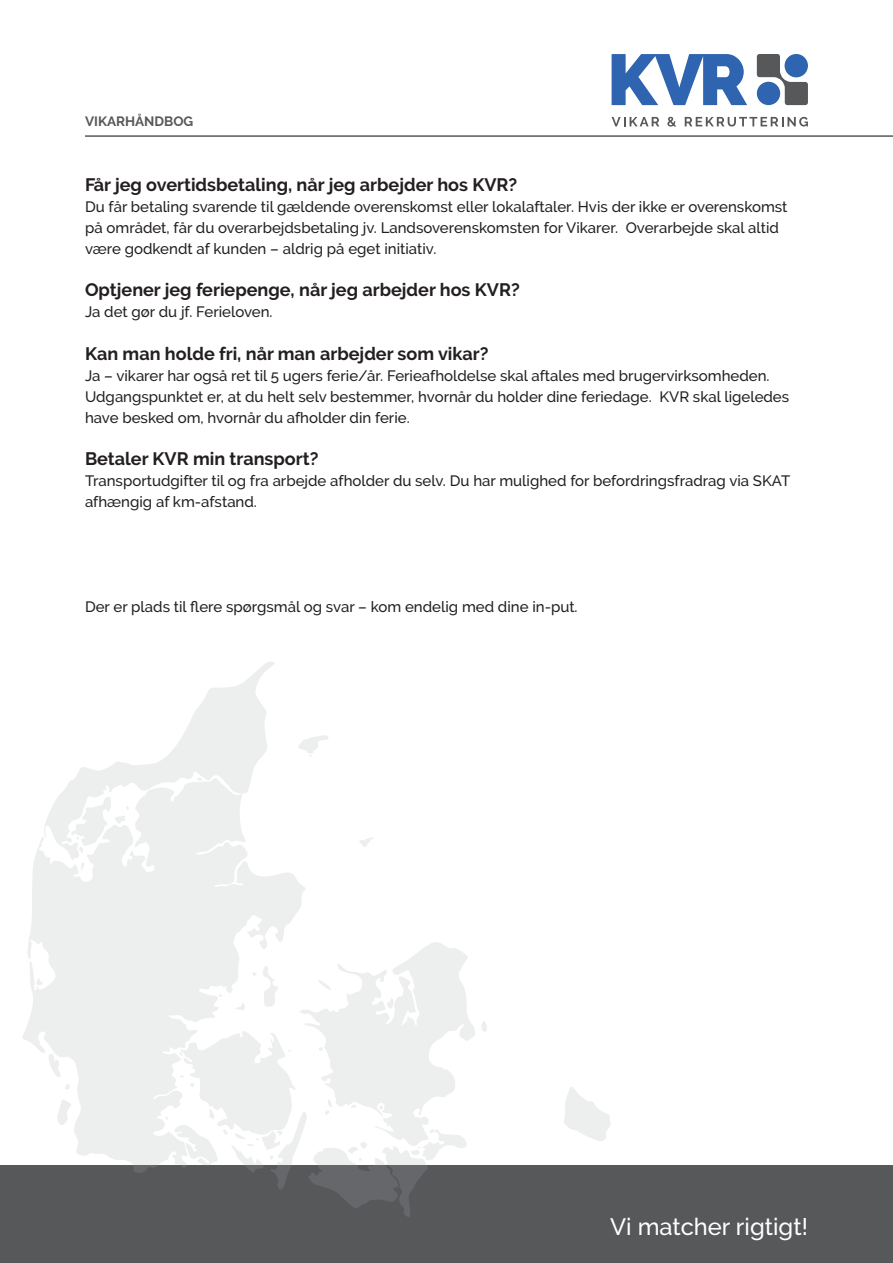
<style>
.page{position:relative;width:893px;height:1263px;background:#fff}
.page>*{position:absolute;margin:0;border:0;box-sizing:border-box;transform-origin:0 0}
.t1{font:500 23.7px "Raleway";color:#fff}
.Overskrifter{font:700 18px "Raleway";color:#231f20}
.Brødtekst{font:500 15px/21px "Raleway";color:#231f20}
.t2{font:700 13.5px "Raleway";color:#57585a}
</style>
<div class="page">
<div style="left:0;top:1165px;width:893px;height:98px;background:#57585a"></div>
<svg style="left:612px;top:117px;width:47px;height:9px"></svg>
<svg style="left:667px;top:117px;width:9px;height:10px"></svg>
<svg style="left:685px;top:117px;width:123px;height:9px"></svg>
<svg style="left:612px;top:54px;width:135px;height:51px"></svg>
<svg style="left:757px;top:54px;width:51px;height:51px"></svg>
<svg style="left:564px;top:1087px;width:47px;height:54px"></svg>
<svg style="left:23px;top:837px;width:282px;height:336px;fill:#edeeee"></svg>
<svg style="left:44px;top:662px;width:231px;height:198px"></svg>
<svg style="left:57px;top:1099px;width:14px;height:26px"></svg>
<svg style="left:48px;top:1053px;width:13px;height:25px"></svg>
<svg style="left:360px;top:837px;width:13px;height:10px"></svg>
<svg style="left:35px;top:978px;width:8px;height:7px"></svg>
<svg style="left:65px;top:1084px;width:5px;height:6px"></svg>
<svg style="left:81px;top:862px;width:3px;height:10px"></svg>
<svg style="left:197px;top:777px;width:5px;height:4px"></svg>
<svg style="left:71px;top:797px;width:58px;height:56px"></svg>
<svg style="left:298px;top:735px;width:30px;height:22px"></svg>
<svg style="left:165px;top:941px;width:322px;height:276px"></svg>
<hr style="left:85px;top:135px;width:808px;height:2px;background:#57585a">
<p class="t2" style="left:85px;top:114px;width:110px">VIKARHÅNDBOG</p>
<p class="Overskrifter" style="left:85px;top:174px;width:434px">Får jeg overtidsbetaling, når jeg arbejder hos KVR?</p>
<p class="Brødtekst" style="left:85px;top:196px;width:704px">Du får betaling svarende til gældende overenskomst eller lokalaftaler. Hvis der ikke er overenskomst på området, får du overarbejdsbetaling jv. Landsoverenskomsten for Vikarer. Overarbejde skal altid være godkendt af kunden – aldrig på eget initiativ.</p>
<p class="Overskrifter" style="left:85px;top:280px;width:436px">Optjener jeg feriepenge, når jeg arbejder hos KVR?</p>
<p class="Brødtekst" style="left:85px;top:301px;width:189px">Ja det gør du jf. Ferieloven.</p>
<p class="Overskrifter" style="left:85px;top:343px;width:405px">Kan man holde fri, når man arbejder som vikar?</p>
<p class="Brødtekst" style="left:85px;top:365px;width:686px">Ja – vikarer har også ret til 5 ugers ferie/år. Ferieafholdelse skal aftales med brugervirksomheden.</p>
<p class="Brødtekst" style="left:85px;top:386px;width:706px">Udgangspunktet er, at du helt selv bestemmer, hvornår du holder dine feriedage. KVR skal ligeledes have besked om, hvornår du afholder din ferie.</p>
<p class="Overskrifter" style="left:85px;top:449px;width:235px">Betaler KVR min transport?</p>
<p class="Brødtekst" style="left:85px;top:471px;width:707px">Transportudgifter til og fra arbejde afholder du selv. Du har mulighed for befordringsfradrag via SKAT afhængig af km-afstand.</p>
<p class="Brødtekst" style="left:85px;top:597px;width:494px">Der er plads til flere spørgsmål og svar – kom endelig med dine in-put.</p>
<h1 class="t1" style="left:610px;top:1213px;width:199px">Vi matcher rigtigt!</h1>
</div>
